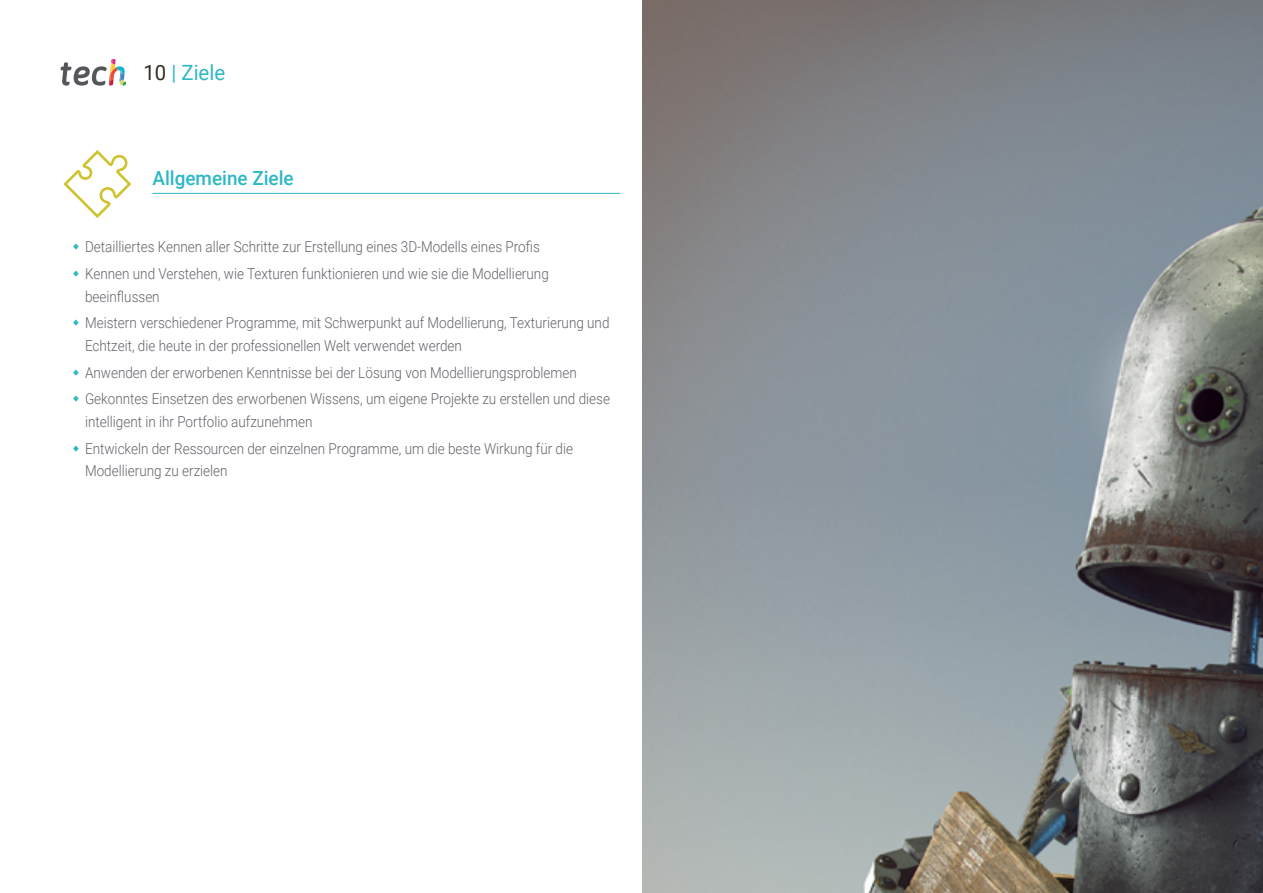
<style>
.page{position:relative;width:1263px;height:893px;background:#fff}
.page>*{position:absolute;margin:0;border:0;box-sizing:border-box;transform-origin:0 0}
.t1{font:21px "Roboto";color:#2db8c5}
.t2{font:500 19.5px "Roboto";color:#2db8c5}
.t3{font:300 15px/26.7px "Roboto";color:#61646a;scale:.9 1}
.s1{color:#312e20}
</style>
<div class="page">
<svg style="left:63px;top:150px;width:68px;height:68px"></svg>
<img style="left:642px;top:0;width:621px;height:893px">
<svg style="left:61px;top:59px;width:65px;height:27px"></svg>
<hr style="left:152px;top:193px;width:468px;height:1px;background:#2db8c5">
<h1 class="t1" style="left:144px;top:57px;width:83px"><span class="s1">10</span> | Ziele</h1>
<h2 class="t2" style="left:152px;top:164px;width:143px">Allgemeine Ziele</h2>
<p class="t3" style="left:85px;top:233px;width:517px">Detailliertes Kennen aller Schritte zur Erstellung eines 3D-Modells eines Profis<br>Kennen und Verstehen, wie Texturen funktionieren und wie sie die Modellierung</p>
<p class="t3" style="left:85px;top:282px;width:584px">beeinflussen<br>Meistern verschiedener Programme, mit Schwerpunkt auf Modellierung, Texturierung und</p>
<p class="t3" style="left:85px;top:332px;width:585px">Echtzeit, die heute in der professionellen Welt verwendet werden<br>Anwenden der erworbenen Kenntnisse bei der Lösung von Modellierungsproblemen<br>Gekonntes Einsetzen des erworbenen Wissens, um eigene Projekte zu erstellen und diese</p>
<p class="t3" style="left:85px;top:408px;width:544px">intelligent in ihr Portfolio aufzunehmen<br>Entwickeln der Ressourcen der einzelnen Programme, um die beste Wirkung für die</p>
<p class="t3" style="left:85px;top:457px;width:160px">Modellierung zu erzielen</p>
</div>
